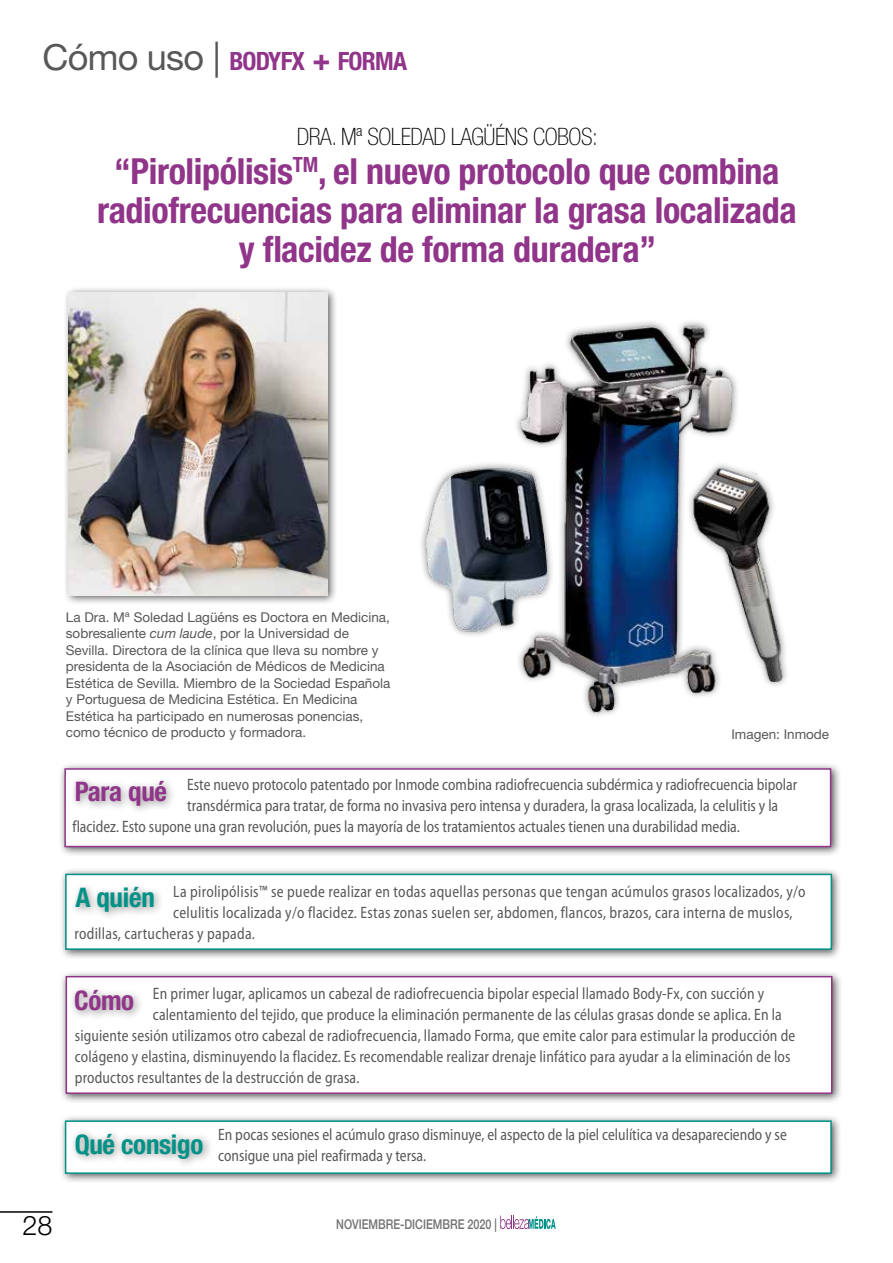
<style>
.page{position:relative;width:893px;height:1263px;background:#fff}
.page>*{position:absolute;margin:0;border:0;box-sizing:border-box;transform-origin:0 0}
.t1{font:700 condensed 36px/39px "Helvetica Neue LT Std";letter-spacing:-.01em;color:#903589;text-align:center}
.t2{font:700 condensed 27px "Helvetica Neue LT Std";letter-spacing:-.01em;color:#009187}
.t3{font:700 condensed 27px "Helvetica Neue LT Std";letter-spacing:-.01em;color:#903589}
.t4{font:300 27px "Helvetica Neue LT Std";color:#000}
.t5{font:700 condensed 25.2px "Helvetica Neue LT Std";letter-spacing:-.03em;color:#903589}
.t6{font:100 condensed 24px "Helvetica Neue LT Std";letter-spacing:-.02em;color:#000}
.t7{font:semi-condensed 16.5px/21px "Myriad Pro";letter-spacing:.01em;color:#58585a;scale:.9 1}
.t8{font:13.5px/16.5px "Helvetica Neue LT Std";color:#58585a}
.t9{font:500 13.5px "Helvetica Neue LT Std";color:#707172;scale:.8 1}
.s1{font-weight:400;font-stretch:normal;font-size:36px;color:#58585a}
.s2{font-size:30px}
.s3{font-style:italic}
</style>
<div class="page">
<hr style="left:0;top:1211px;width:52px;height:2px;background:#000">
<svg style="left:500px;top:1215px;width:56px;height:14px"></svg>
<div style="left:59px;top:867px;width:783px;height:93px;background:#000;opacity:.65"></div>
<div style="left:65px;top:874px;width:767px;height:76px;background:#fff;border:2px solid #009187"></div>
<div style="left:59px;top:970px;width:783px;height:134px;background:#000;opacity:.65"></div>
<div style="left:66px;top:976px;width:766px;height:118px;background:#fff;border:2px solid #903589"></div>
<div style="left:58px;top:762px;width:783px;height:96px;background:#000;opacity:.65"></div>
<div style="left:64px;top:768px;width:767px;height:79px;background:#fff;border:2px solid #903589"></div>
<div style="left:59px;top:1114px;width:783px;height:70px;background:#000;opacity:.65"></div>
<div style="left:66px;top:1121px;width:765px;height:52px;background:#fff"></div>
<div style="left:65px;top:1120px;width:767px;height:54px;border:2px solid #009187"></div>
<div style="left:70px;top:881px;width:94px;height:40px;background:#000;opacity:.4"></div>
<div style="left:69px;top:984px;width:75px;height:36px;background:#000;opacity:.4"></div>
<div style="left:70px;top:775px;width:106px;height:40px;background:#000;opacity:.4"></div>
<div style="left:70px;top:1127px;width:143px;height:42px;background:#000;opacity:.4"></div>
<div style="left:63px;top:286px;width:275px;height:319px;background:#000;opacity:.65"></div>
<img style="left:69px;top:292px;width:258px;height:303px">
<img style="left:421px;top:321px;width:366px;height:395px">
<h3 class="t5" style="left:43px;top:46px;width:366px"><span class="s1">Cómo uso |</span> BODYFX <span class="s2">+</span> FORMA</h3>
<h3 class="t6" style="left:297px;top:123px;width:303px">DRA. Mª SOLEDAD LAGÜÉNS COBOS:</h3>
<h1 class="t1" style="left:97px;top:151px;width:701px">“Pirolipólisis<sup>TM</sup>, el nuevo protocolo que combina radiofrecuencias para eliminar la grasa localizada y flacidez de forma duradera”</h1>
<p class="t8" style="left:66px;top:608px;width:326px">La Dra. Mª Soledad Lagüéns es Doctora en Medicina, sobresaliente <span class="s3">cum laude</span>, por la Universidad de Sevilla. Directora de la clínica que lleva su nombre y presidenta de la Asociación de Médicos de Medicina Estética de Sevilla. Miembro de la Sociedad Española y Portuguesa de Medicina Estética. En Medicina Estética ha participado en numerosas ponencias, como técnico de producto y formadora.</p>
<p class="t8" style="left:731px;top:726px;width:99px">Imagen: Inmode</p>
<p class="t7" style="left:187px;top:775px;width:679px">Este nuevo protocolo patentado por Inmode combina radiofrecuencia subdérmica y radiofrecuencia bipolar</p>
<p class="t7" style="left:187px;top:796px;width:658px">transdérmica para tratar, de forma no invasiva pero intensa y duradera, la grasa localizada, la celulitis y la</p>
<p class="t7" style="left:73px;top:817px;width:743px">flacidez. Esto supone una gran revolución, pues la mayoría de los tratamientos actuales tienen una durabilidad media.</p>
<h2 class="t3" style="left:75px;top:775px;width:94px">Para qué</h2>
<p class="t7" style="left:173px;top:881px;width:704px">La pirolipólisis™ se puede realizar en todas aquellas personas que tengan acúmulos grasos localizados, y/o</p>
<p class="t7" style="left:173px;top:902px;width:690px">celulitis localizada y/o flacidez. Estas zonas suelen ser, abdomen, flancos, brazos, cara interna de muslos,</p>
<p class="t7" style="left:74px;top:923px;width:202px">rodillas, cartucheras y papada.</p>
<h2 class="t2" style="left:75px;top:881px;width:81px">A quién</h2>
<p class="t7" style="left:153px;top:983px;width:681px">En primer lugar, aplicamos un cabezal de radiofrecuencia bipolar especial llamado Body-Fx, con succión y</p>
<p class="t7" style="left:153px;top:1004px;width:700px">calentamiento del tejido, que produce la eliminación permanente de las células grasas donde se aplica. En la</p>
<p class="t7" style="left:75px;top:1025px;width:802px">siguiente sesión utilizamos otro cabezal de radiofrecuencia, llamado Forma, que emite calor para estimular la producción de</p>
<p class="t7" style="left:75px;top:1046px;width:797px">colágeno y elastina, disminuyendo la flacidez. Es recomendable realizar drenaje linfático para ayudar a la eliminación de los</p>
<p class="t7" style="left:75px;top:1067px;width:318px">productos resultantes de la destrucción de grasa.</p>
<h2 class="t3" style="left:74px;top:984px;width:62px">Cómo</h2>
<h2 class="t4" style="left:22px;top:1209px;width:32px">28</h2>
<h2 class="t2" style="left:75px;top:1128px;width:130px">Qué consigo</h2>
<p class="t7" style="left:218px;top:1125px;width:633px">En pocas sesiones el acúmulo graso disminuye, el aspecto de la piel celulítica va desapareciendo y se consigue una piel reafirmada y tersa.</p>
<p class="t9" style="left:336px;top:1216px;width:202px">NOVIEMBRE-DICIEMBRE 2020 |</p>
</div>
